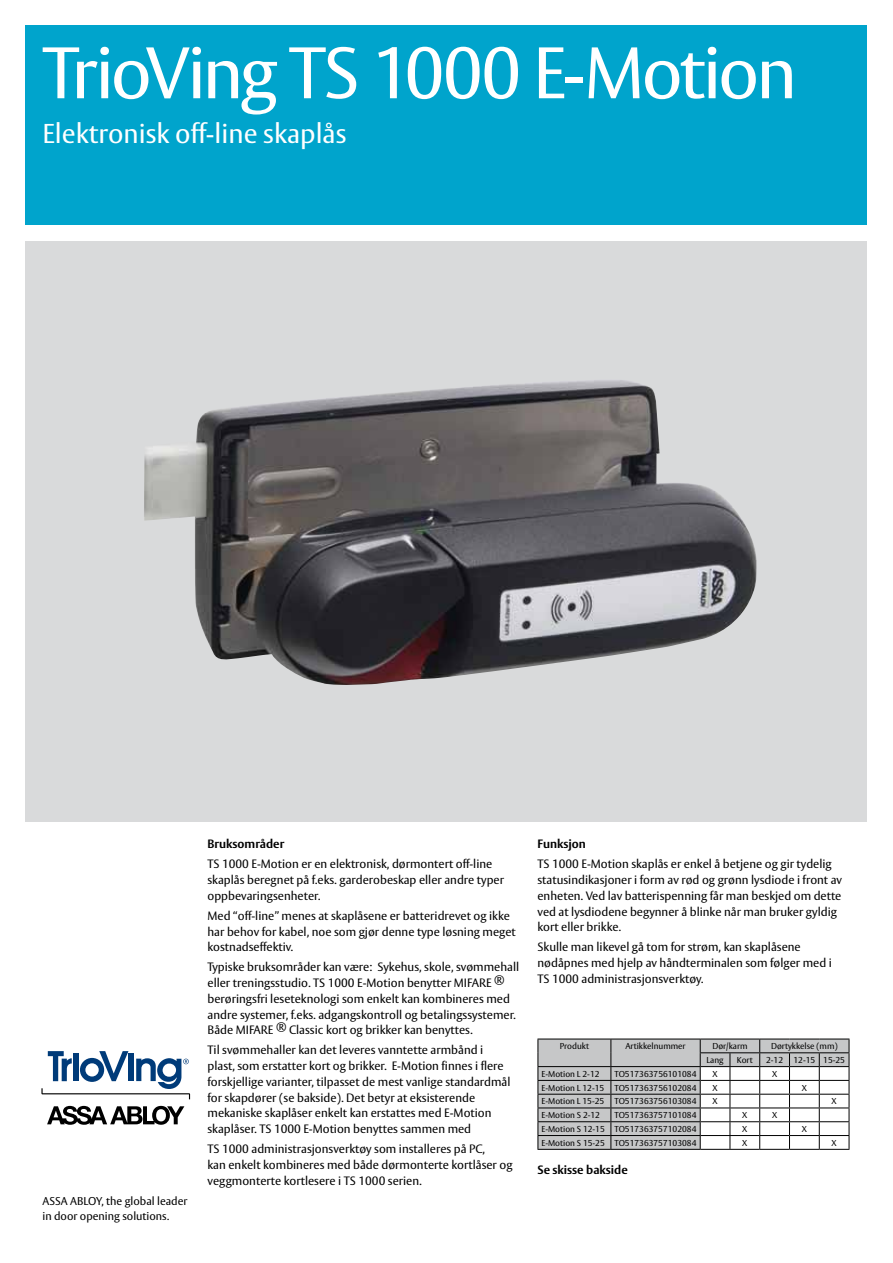
<style>
.page{position:relative;width:893px;height:1263px;background:#fff}
.page>*{position:absolute;margin:0;border:0;box-sizing:border-box;transform-origin:0 0}
.t1{font:72px "ASSA Vesta";letter-spacing:-.04em;color:#fff}
.t2{font:27px "ASSA Vesta";color:#fff}
.t3{font:12px/15.8px "ASSA Vesta";color:#000}
.t4{font:700 12px "ASSA Vesta";color:#000}
.t5{font:11.25px/15px "ASSA Vesta";color:#000}
.t6{font:8.55px "ASSA Vesta";color:#000}
</style>
<div class="page">
<div style="left:26px;top:241px;width:841px;height:581px;background:#d9dadb"></div>
<div style="left:26px;top:26px;width:841px;height:199px;background:#00a4cc"></div>
<svg style="left:47px;top:1106px;width:137px;height:19px"></svg>
<svg style="left:41px;top:1051px;width:149px;height:48px"></svg>
<img style="left:144px;top:380px;width:613px;height:305px">
<svg style="left:537px;top:1038px;width:313px;height:112px"></svg>
<hr style="left:789px;top:1066px;width:30px;height:1px;background:#000">
<hr style="left:819px;top:1066px;width:30px;height:1px;background:#000">
<h1 class="t1" style="left:43px;top:30px;width:756px">TrioVing TS 1000 E-Motion</h1>
<h2 class="t2" style="left:43px;top:117px;width:306px">Elektronisk off-line skaplås</h2>
<p class="t5" style="left:43px;top:1194px;width:147px">ASSA ABLOY, the global leader in door opening solutions.</p>
<p class="t4" style="left:207px;top:837px;width:78px">Bruksområder</p>
<p class="t3" style="left:207px;top:857px;width:298px">TS 1000 E-Motion er en elektronisk, dørmontert off-line skaplås beregnet på f.eks. garderobeskap eller andre typer oppbevaringsenheter.</p>
<p class="t3" style="left:207px;top:908px;width:310px">Med “off-line” menes at skaplåsene er batteridrevet og ikke har behov for kabel, noe som gjør denne type løsning meget kostnadseffektiv.</p>
<p class="t3" style="left:207px;top:960px;width:313px">Typiske bruksområder kan være: Sykehus, skole, svømmehall eller treningsstudio. TS 1000 E-Motion benytter MIFARE ® berøringsfri leseteknologi som enkelt kan kombineres med andre systemer, f.eks. adgangskontroll og betalingssystemer.<br>Både MIFARE ® Classic kort og brikker kan benyttes.</p>
<p class="t3" style="left:207px;top:1043px;width:304px">Til svømmehaller kan det leveres vanntette armbånd i plast, som erstatter kort og brikker. E-Motion finnes i flere forskjellige varianter, tilpasset de mest vanlige standardmål for skapdører (se bakside). Det betyr at eksisterende mekaniske skaplåser enkelt kan erstattes med E-Motion skaplåser. TS 1000 E-Motion benyttes sammen med</p>
<p class="t3" style="left:207px;top:1141px;width:307px">TS 1000 administrasjonsverktøy som installeres på PC,<br>kan enkelt kombineres med både dørmonterte kortlåser og veggmonterte kortlesere i TS 1000 serien.</p>
<p class="t4" style="left:537px;top:837px;width:50px">Funksjon</p>
<p class="t3" style="left:537px;top:857px;width:306px">TS 1000 E-Motion skaplås er enkel å betjene og gir tydelig statusindikasjoner i form av rød og grønn lysdiode i front av enheten. Ved lav batterispenning får man beskjed om dette ved at lysdiodene begynner å blinke når man bruker gyldig kort eller brikke.</p>
<p class="t3" style="left:537px;top:940px;width:296px">Skulle man likevel gå tom for strøm, kan skaplåsene nødåpnes med hjelp av håndterminalen som følger med i<br>TS 1000 administrasjonsverktøy.</p>
<p class="t6" style="left:560px;top:1041px;width:31px">Produkt</p>
<p class="t6" style="left:625px;top:1041px;width:62px">Artikkelnummer</p>
<p class="t6" style="left:712px;top:1041px;width:37px">Dør/karm</p>
<p class="t6" style="left:771px;top:1041px;width:68px">Dørtykkelse (mm)</p>
<p class="t6" style="left:706px;top:1055px;width:19px">Lang</p>
<p class="t6" style="left:737px;top:1055px;width:17px">Kort</p>
<p class="t6" style="left:766px;top:1055px;width:80px">2-12 12-15 15-25</p>
<p class="t6" style="left:541px;top:1069px;width:60px">E-Motion L 2-12</p>
<p class="t6" style="left:615px;top:1069px;width:83px">TO517363756101084</p>
<p class="t6" style="left:712px;top:1069px;width:7px">X</p>
<p class="t6" style="left:772px;top:1069px;width:7px">X</p>
<p class="t6" style="left:541px;top:1082px;width:156px">E-Motion L 12-15 TO517363756102084</p>
<p class="t6" style="left:712px;top:1082px;width:7px">X</p>
<p class="t6" style="left:802px;top:1082px;width:7px">X</p>
<p class="t6" style="left:541px;top:1096px;width:156px">E-Motion L 15-25 TO517363756103084</p>
<p class="t6" style="left:712px;top:1096px;width:7px">X</p>
<p class="t6" style="left:831px;top:1096px;width:7px">X</p>
<p class="t6" style="left:541px;top:1110px;width:60px">E-Motion S 2-12</p>
<p class="t6" style="left:615px;top:1110px;width:83px">TO517363757101084</p>
<p class="t6" style="left:742px;top:1110px;width:7px">X</p>
<p class="t6" style="left:772px;top:1110px;width:7px">X</p>
<p class="t6" style="left:541px;top:1124px;width:156px">E-Motion S 12-15 TO517363757102084</p>
<p class="t6" style="left:742px;top:1124px;width:7px">X</p>
<p class="t6" style="left:802px;top:1124px;width:7px">X</p>
<p class="t6" style="left:541px;top:1137px;width:156px">E-Motion S 15-25 TO517363757103084</p>
<p class="t6" style="left:742px;top:1137px;width:7px">X</p>
<p class="t6" style="left:831px;top:1137px;width:7px">X</p>
<p class="t4" style="left:537px;top:1163px;width:92px">Se skisse bakside</p>
</div>
